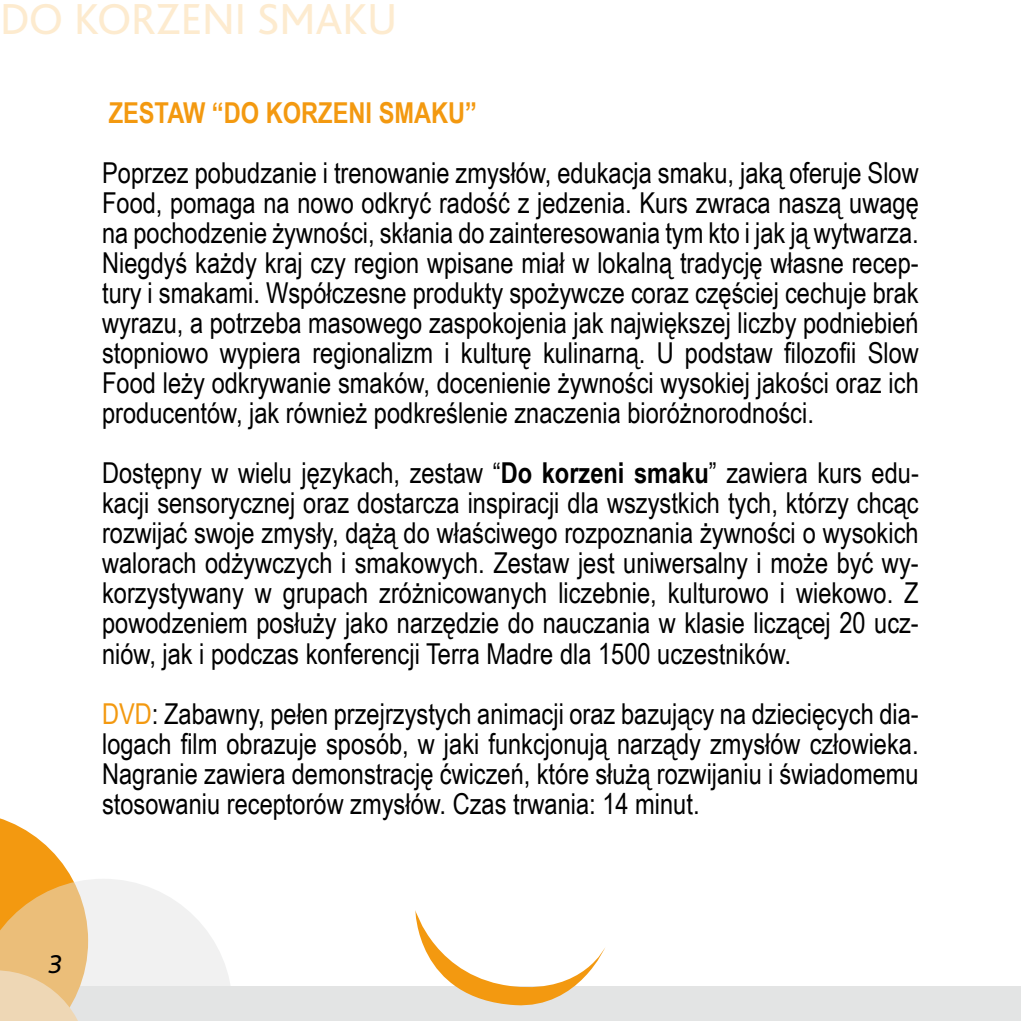
<style>
.page{position:relative;width:1021px;height:1021px;background:#fff}
.page>*{position:absolute;margin:0;border:0;box-sizing:border-box;transform-origin:0 0}
.t1{font:45.3px "Bliss";color:#fdebcf}
.t2{font:28.8px/30px "Arial Narrow";color:#000;text-align:justify}
.t3{font:700 28.8px "Arial Narrow";color:#f39910}
.t4{font:italic 27px "Bliss";color:#000}
.s1{font-weight:700}
.s2{color:#f39910}
</style>
<div class="page">
<div style="left:5px;top:986px;width:1015px;height:34px;background:#e3e4e4"></div>
<svg style="left:0;top:818px;width:230px;height:202px"></svg>
<svg style="left:415px;top:910px;width:190px;height:96px"></svg>
<h1 class="t1" style="left:0;top:-5px;width:399px">DO KORZENI SMAKU</h1>
<p class="t3" style="left:109px;top:91px;width:370px">ZESTAW “DO KORZENI SMAKU”</p>
<p class="t2" style="left:102px;top:157px;width:818px">Poprzez pobudzanie i trenowanie zmysłów, edukacja smaku, jaką oferuje Slow Food, pomaga na nowo odkryć radość z jedzenia. Kurs zwraca naszą uwagę na pochodzenie żywności, skłania do zainteresowania tym kto i jak ją wytwarza.<br>Niegdyś każdy kraj czy region wpisane miał w lokalną tradycję własne recep&shy;tury i smakami. Współczesne produkty spożywcze coraz częściej cechuje brak wyrazu, a potrzeba masowego zaspokojenia jak największej liczby podniebień stopniowo wypiera regionalizm i kulturę kulinarną. U podstaw filozofii Slow Food leży odkrywanie smaków, docenienie żywności wysokiej jakości oraz ich producentów, jak również podkreślenie znaczenia bioróżnorodności.</p>
<p class="t2" style="left:102px;top:457px;width:818px">Dostępny w wielu językach, zestaw “<span class="s1">Do korzeni smaku</span>” zawiera kurs edu&shy;kacji sensorycznej oraz dostarcza inspiracji dla wszystkich tych, którzy chcąc rozwijać swoje zmysły, dążą do właściwego rozpoznania żywności o wysokich walorach odżywczych i smakowych. Zestaw jest uniwersalny i może być wy&shy;korzystywany w grupach zróżnicowanych liczebnie, kulturowo i wiekowo. Z powodzeniem posłuży jako narzędzie do nauczania w klasie liczącej 20 ucz&shy;niów, jak i podczas konferencji Terra Madre dla 1500 uczestników.</p>
<p class="t2" style="left:102px;top:697px;width:818px"><span class="s2">DVD</span>: Zabawny, pełen przejrzystych animacji oraz bazujący na dziecięcych dia&shy;logach film obrazuje sposób, w jaki funkcjonują narządy zmysłów człowieka.<br>Nagranie zawiera demonstrację ćwiczeń, które służą rozwijaniu i świadomemu stosowaniu receptorów zmysłów. Czas trwania: 14 minut.</p>
<p class="t4" style="left:48px;top:949px;width:15px">3</p>
</div>
